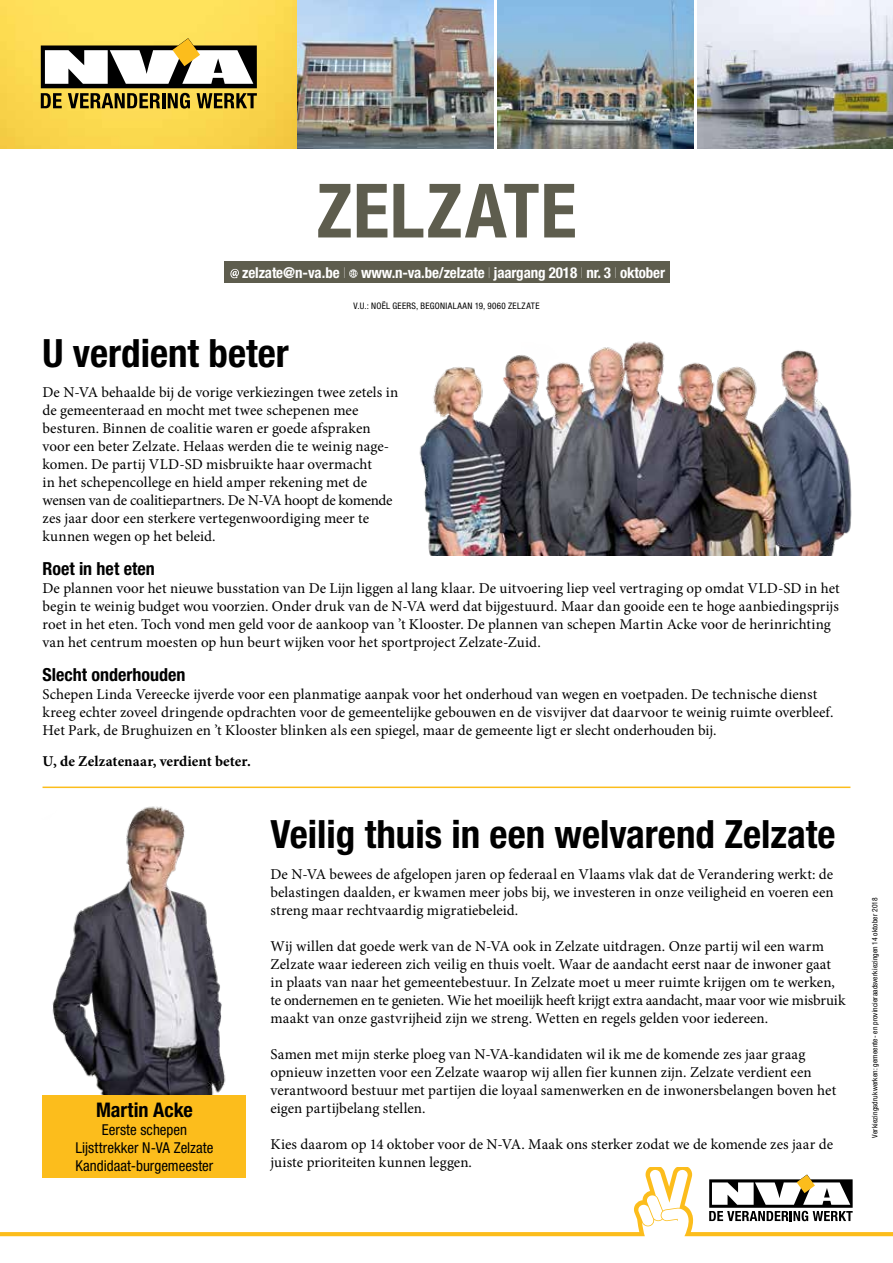
<style>
.page{position:relative;width:893px;height:1263px;background:#fff}
.page>*{position:absolute;margin:0;border:0;box-sizing:border-box;transform-origin:0 0}
.t1{font:700 condensed 75px "Helvetica Neue LT Std";letter-spacing:.01em;color:#5e5d4e}
.t2{font:700 condensed 39px "Helvetica Neue LT Std";color:#000}
.t3{font:700 condensed 20.1px "Helvetica Neue LT Std";letter-spacing:-.005em;color:#000}
.t4{font:700 condensed 18px "Helvetica Neue LT Std";color:#000}
.t5{font:15px/18px "Minion Pro";color:#000}
.t6{font:700 condensed 15px "Helvetica Neue LT Std";letter-spacing:-.01em;color:#fff}
.t7{font:condensed 15px/18px "Helvetica Neue LT Std";color:#000;text-align:center}
.t8{font:700 15px "Minion Pro";color:#000}
.t9{font:condensed 9px "Helvetica Neue LT Std";letter-spacing:.035em;color:#000}
.t10{font:condensed 7.5px "Helvetica Neue LT Std";letter-spacing:.015em;color:#000}
.s1{font-weight:200}
</style>
<div class="page">
<img style="left:0;top:0;width:298px;height:149px">
<svg style="left:41px;top:38px;width:216px;height:71px"></svg>
<svg style="left:0;top:1164px;width:893px;height:72px"></svg>
<svg style="left:709px;top:1174px;width:144px;height:47px"></svg>
<div style="left:224px;top:262px;width:445px;height:21px;background:#5e5d4e"></div>
<svg style="left:230px;top:269px;width:9px;height:9px"></svg>
<svg style="left:349px;top:269px;width:8px;height:9px"></svg>
<img style="left:298px;top:0;width:195px;height:149px">
<img style="left:497px;top:0;width:196px;height:149px">
<img style="left:697px;top:0;width:196px;height:149px">
<img style="left:42px;top:787px;width:205px;height:308px">
<div style="left:43px;top:1095px;width:203px;height:83px;background:#fcbd1c"></div>
<hr style="left:43px;top:786px;width:807px;height:2px;background:#fcbd1c">
<img style="left:419px;top:341px;width:433px;height:214px">
<div style="left:270px;top:821px;width:578px;height:346px;background:#fff"></div>
<h1 class="t1" style="left:316px;top:165px;width:262px">ZELZATE</h1>
<p class="t6" style="left:242px;top:263px;width:424px">zelzate@n-va.be <span class="s1">I</span> www.n-va.be/zelzate <span class="s1">I</span> jaargang 2018 <span class="s1">I</span> nr. 3 <span class="s1">I</span> oktober</p>
<p class="t9" style="left:353px;top:301px;width:187px">V.U.: NOËL GEERS, BEGONIALAAN 19, 9060 ZELZATE</p>
<h2 class="t2" style="left:43px;top:329px;width:248px">U verdient beter</h2>
<p class="t5" style="left:43px;top:384px;width:357px">De N-VA behaalde bij de vorige verkiezingen twee zetels in de gemeenteraad en mocht met twee schepenen mee besturen. Binnen de coalitie waren er goede afspraken voor een beter Zelzate. Helaas werden die te weinig nage&shy;komen. De partij VLD-SD misbruikte haar overmacht<br>in het schepencollege en hield amper rekening met de wensen van de coalitiepartners. De N-VA hoopt de komende zes jaar door een sterkere vertegenwoordiging meer te kunnen wegen op het beleid.</p>
<p class="t4" style="left:43px;top:558px;width:114px">Roet in het eten</p>
<p class="t5" style="left:43px;top:579px;width:799px">De plannen voor het nieuwe busstation van De Lijn liggen al lang klaar. De uitvoering liep veel vertraging op omdat VLD-SD in het begin te weinig budget wou voorzien. Onder druk van de N-VA werd dat bijgestuurd. Maar dan gooide een te hoge aanbiedingsprijs roet in het eten. Toch vond men geld voor de aankoop van ’t Klooster. De plannen van schepen Martin Acke voor de herinrichting van het centrum moesten op hun beurt wijken voor het sportproject Zelzate-Zuid.</p>
<p class="t4" style="left:43px;top:664px;width:144px">Slecht onderhouden</p>
<p class="t5" style="left:43px;top:685px;width:792px">Schepen Linda Vereecke ijverde voor een planmatige aanpak voor het onderhoud van wegen en voetpaden. De technische dienst kreeg echter zoveel dringende opdrachten voor de gemeentelijke gebouwen en de visvijver dat daarvoor te weinig ruimte overbleef.<br>Het Park, de Brughuizen en ’t Klooster blinken als een spiegel, maar de gemeente ligt er slecht onderhouden bij.</p>
<p class="t8" style="left:43px;top:750px;width:210px">U, de Zelzatenaar, verdient beter.</p>
<h3 class="t3" style="left:96px;top:1097px;width:98px">Martin Acke</h3>
<p class="t7" style="left:75px;top:1120px;width:140px">Eerste schepen<br>Lijsttrekker N-VA Zelzate<br>Kandidaat-burgemeester</p>
<h2 class="t2" style="left:270px;top:811px;width:566px">Veilig thuis in een welvarend Zelzate</h2>
<p class="t5" style="left:270px;top:865px;width:565px;text-align:justify">De N-VA bewees de afgelopen jaren op federaal en Vlaams vlak dat de Verandering werkt: de belastingen daalden, er kwamen meer jobs bij, we investeren in onze veiligheid en voeren een streng maar rechtvaardig migratiebeleid.</p>
<p class="t5" style="left:270px;top:937px;width:577px">Wij willen dat goede werk van de N-VA ook in Zelzate uitdragen. Onze partij wil een warm Zelzate waar iedereen zich veilig en thuis voelt. Waar de aandacht eerst naar de inwoner gaat in plaats van naar het gemeentebestuur. In Zelzate moet u meer ruimte krijgen om te werken, te ondernemen en te genieten. Wie het moeilijk heeft krijgt extra aandacht, maar voor wie misbruik maakt van onze gastvrijheid zijn we streng. Wetten en regels gelden voor iedereen.</p>
<p class="t5" style="left:270px;top:1045px;width:567px">Samen met mijn sterke ploeg van N-VA-kandidaten wil ik me de komende zes jaar graag opnieuw inzetten voor een Zelzate waarop wij allen fier kunnen zijn. Zelzate verdient een verantwoord bestuur met partijen die loyaal samenwerken en de inwonersbelangen boven het eigen partijbelang stellen.</p>
<p class="t5" style="left:270px;top:1135px;width:564px">Kies daarom op 14 oktober voor de N-VA. Maak ons sterker zodat we de komende zes jaar de juiste prioriteiten kunnen leggen.</p>
<p class="t10" style="left:871px;top:1137px;width:241px;rotate:-90deg">Verkiezingsdrukwerken: gemeente- en provincieraadsverkiezingen 14 oktober 2018</p>
</div>
